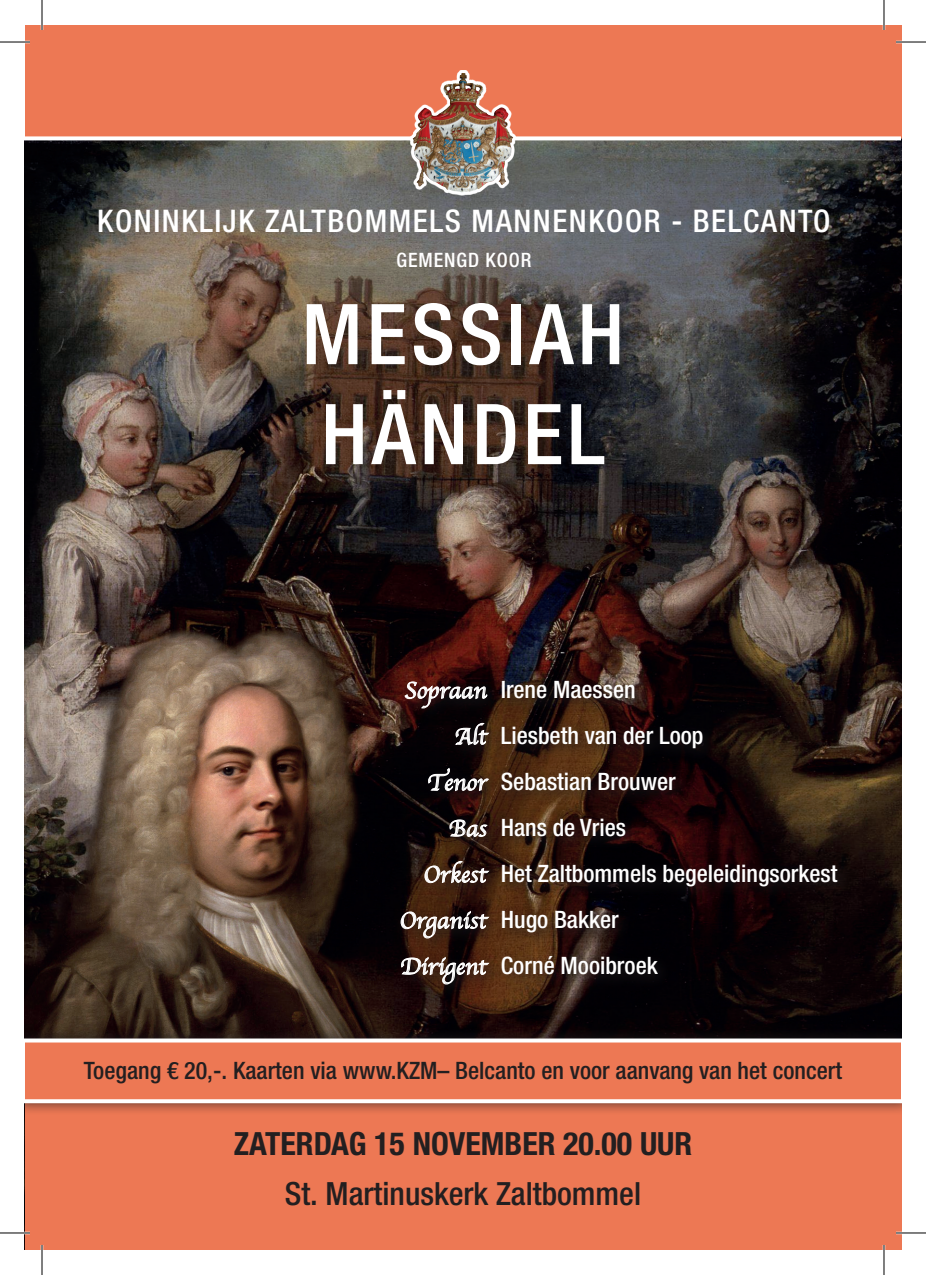
<style>
.page{position:relative;width:926px;height:1275px;background:#fff}
.page>*{position:absolute;margin:0;border:0;box-sizing:border-box;transform-origin:0 0}
.t1{font:500 condensed 84px/100px "Helvetica Neue LT Std";letter-spacing:.05em;color:#fff}
.t2{font:700 condensed 32px "Helvetica Neue LT Std";color:#231f20}
.t3{font:500 condensed 32px "Helvetica Neue LT Std";color:#231f20}
.t4{font:500 condensed 31.2px "Helvetica Neue LT Std";letter-spacing:.05em;color:#fff}
.t5{font:500 condensed 24px "Helvetica Neue LT Std";color:#fff}
.t6{font:500 condensed 24px "Helvetica Neue LT Std";color:#231f20}
.t7{font:500 condensed 19.8px "Helvetica Neue LT Std";letter-spacing:.045em;color:#fff}
.s1{font-family:"Apple Chancery";font-weight:400;font-stretch:normal}
</style>
<div class="page">
<img style="left:25px;top:25px;width:876px;height:1001px">
<div style="left:25px;top:1093px;width:876px;height:157px;background:#ed7854"></div>
<svg style="left:25px;top:136px;width:876px;height:4px"></svg>
<img style="left:410px;top:70px;width:106px;height:125px">
<img style="left:413px;top:73px;width:62px;height:119px">
<div style="left:393px;top:673px;width:459px;height:327px;background:#231f20;opacity:.8"></div>
<svg style="left:404px;top:672px;width:84px;height:43px;background:#402929"></svg>
<svg style="left:428px;top:722px;width:63px;height:85px;background:#2e2321"></svg>
<svg style="left:400px;top:816px;width:91px;height:175px;background:#412e25"></svg>
<div style="left:25px;top:1026px;width:876px;height:89px;background:#231f20;opacity:.75"></div>
<svg style="left:25px;top:1036px;width:876px;height:69px;background:#e58364"></svg>
<hr style="left:0;top:41px;width:30px;height:2px;background:#fff">
<hr style="left:896px;top:41px;width:30px;height:2px;background:#fff">
<hr style="left:0;top:1231px;width:30px;height:3px;background:#fff">
<hr style="left:896px;top:1231px;width:30px;height:3px;background:#fff">
<hr style="left:41px;top:0;width:2px;height:30px;background:#fff">
<hr style="left:41px;top:1245px;width:2px;height:30px;background:#fff">
<hr style="left:883px;top:0;width:2px;height:30px;background:#fff">
<hr style="left:883px;top:1245px;width:2px;height:30px;background:#fff">
<hr style="left:0;top:42px;width:30px;height:1px;background:#000">
<hr style="left:896px;top:42px;width:30px;height:1px;background:#000">
<hr style="left:0;top:1232px;width:30px;height:1px;background:#000">
<hr style="left:896px;top:1232px;width:30px;height:1px;background:#000">
<hr style="left:42px;top:0;width:1px;height:30px;background:#000">
<hr style="left:42px;top:1245px;width:1px;height:30px;background:#000">
<hr style="left:884px;top:0;width:1px;height:30px;background:#000">
<hr style="left:884px;top:1245px;width:1px;height:30px;background:#000">
<p class="t4" style="left:97px;top:202px;width:735px">KONINKLIJK ZALTBOMMELS MANNENKOOR - BELCANTO</p>
<p class="t7" style="left:396px;top:249px;width:136px">GEMENGD KOOR</p>
<h1 class="t1" style="left:302px;top:283px;width:324px">MESSIAH<br>HÄNDEL</h1>
<p class="t5" style="left:404px;top:675px;width:233px"><span class="s1">Sopraan</span> Irene Maessen</p>
<p class="t5" style="left:455px;top:721px;width:250px"><span class="s1">Alt</span> Liesbeth van der Loop</p>
<p class="t5" style="left:427px;top:767px;width:250px"><span class="s1">Tenor</span> Sebastian Brouwer</p>
<p class="t5" style="left:449px;top:813px;width:179px"><span class="s1">Bas</span> Hans de Vries</p>
<p class="t5" style="left:423px;top:859px;width:416px"><span class="s1">Orkest</span> Het Zaltbommels begeleidingsorkest</p>
<p class="t5" style="left:399px;top:905px;width:221px"><span class="s1">Organist</span> Hugo Bakker</p>
<p class="t5" style="left:400px;top:951px;width:259px"><span class="s1">Dirigent</span> Corné Mooibroek</p>
<p class="t6" style="left:84px;top:1056px;width:760px">Toegang € 20,-. Kaarten via www.KZM– Belcanto en voor aanvang van het concert</p>
<h2 class="t2" style="left:234px;top:1123px;width:460px">ZATERDAG 15 NOVEMBER 20.00 UUR</h2>
<h2 class="t3" style="left:285px;top:1174px;width:358px">St. Martinuskerk Zaltbommel</h2>
</div>
